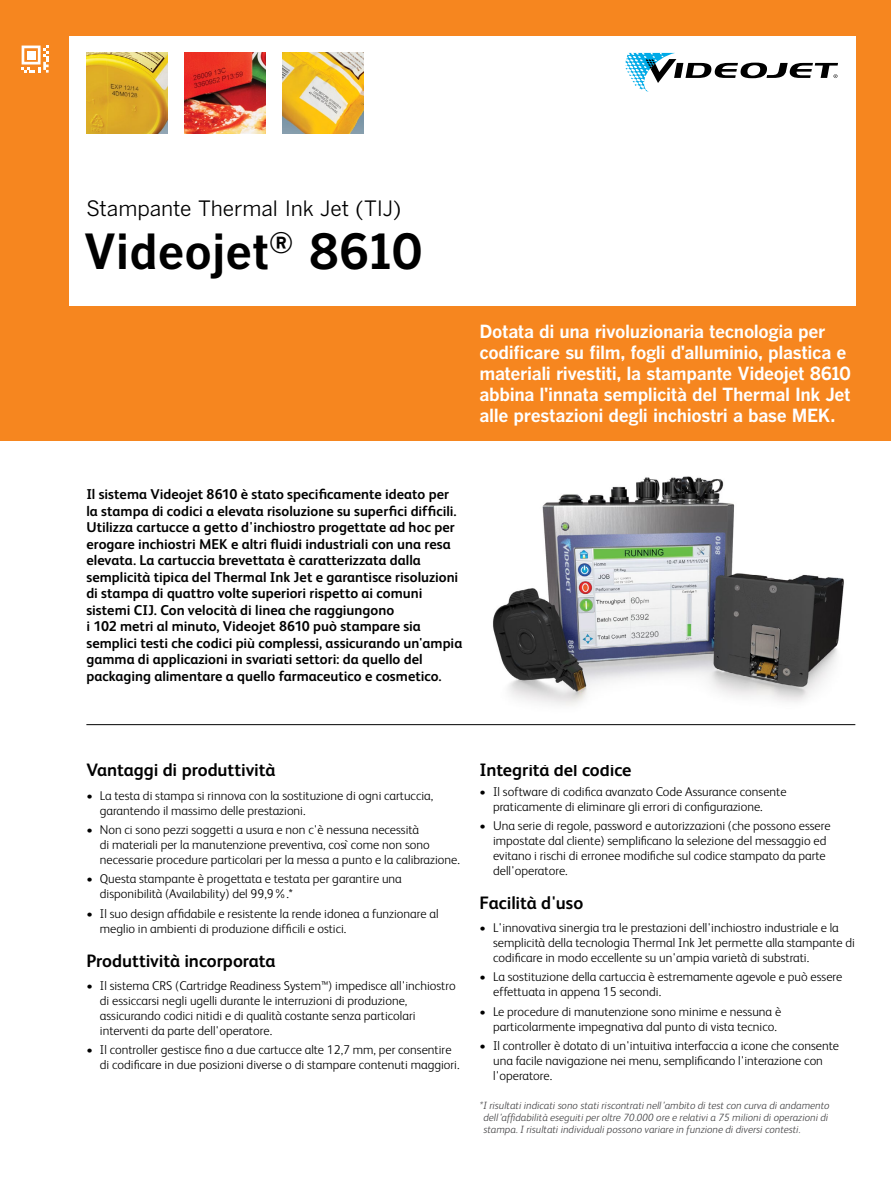
<style>
.page{position:relative;width:891px;height:1188px;background:#fff}
.page>*{position:absolute;margin:0;border:0;box-sizing:border-box;transform-origin:0 0}
.t1{font:48px "Benton Got Bol";color:#000}
.t2{font:21px "Benton Got Reg";letter-spacing:-.005em;color:#000}
.t3{font:18px/21px "Benton Got Bol";letter-spacing:-.025em;color:#fff}
.t4{font:700 18px "FS Albert";letter-spacing:-.005em;color:#000}
.t5{font:700 14.25px/16.5px "FS Albert";color:#000}
.t6{font:300 12.75px/15px "FS Albert";color:#000}
.t7{font:italic 300 10.5px/12px "FS Albert";color:#414042}
.s1{font-style:inherit}
</style>
<div class="page">
<div style="left:0;top:0;width:891px;height:441px;background:#f6861f"></div>
<div style="left:69px;top:36px;width:786px;height:270px;background:#fff"></div>
<svg style="left:22px;top:46px;width:27px;height:27px"></svg>
<svg style="left:625px;top:53px;width:213px;height:39px"></svg>
<img style="left:185px;top:53px;width:81px;height:81px">
<img style="left:493px;top:476px;width:351px;height:230px">
<img style="left:283px;top:53px;width:81px;height:81px">
<img style="left:86px;top:53px;width:81px;height:81px">
<hr style="left:86px;top:724px;width:769px;height:1px;background:#000">
<h2 class="t2" style="left:86px;top:196px;width:316px">Stampante Thermal Ink Jet (TIJ)</h2>
<h1 class="t1" style="left:84px;top:221px;width:341px">Videojet<sup>®</sup> 8610</h1>
<p class="t3" style="left:480px;top:320px;width:373px">Dotata di una rivoluzionaria tecnologia per codificare su film, fogli d'alluminio, plastica e materiali rivestiti, la stampante Videojet 8610 abbina l'innata semplicità del Thermal Ink Jet alle prestazioni degli inchiostri a base MEK.</p>
<p class="t5" style="left:86px;top:486px;width:377px">Il sistema Videojet 8610 è stato specificamente ideato per la stampa di codici a elevata risoluzione su superfici difficili.<br>Utilizza cartucce a getto d'inchiostro progettate ad hoc per erogare inchiostri MEK e altri fluidi industriali con una resa elevata. La cartuccia brevettata è caratterizzata dalla semplicità tipica del Thermal Ink Jet e garantisce risoluzioni di stampa di quattro volte superiori rispetto ai comuni sistemi CIJ. Con velocità di linea che raggiungono<br>i 102 metri al minuto, Videojet 8610 può stampare sia semplici testi che codici più complessi, assicurando un'ampia gamma di applicazioni in svariati settori: da quello del packaging alimentare a quello farmaceutico e cosmetico.</p>
<h3 class="t4" style="left:86px;top:760px;width:191px">Vantaggi di produttività</h3>
<p class="t6" style="left:100px;top:788px;width:335px;text-indent:-14px">• La testa di stampa si rinnova con la sostituzione di ogni cartuccia, garantendo il massimo delle prestazioni.</p>
<p class="t6" style="left:100px;top:822px;width:362px;text-indent:-14px">• Non ci sono pezzi soggetti a usura e non c'è nessuna necessità<br>di materiali per la manutenzione preventiva, così come non sono necessarie procedure particolari per la messa a punto e la calibrazione.</p>
<p class="t6" style="left:100px;top:872px;width:303px;text-indent:-14px">• Questa stampante è progettata e testata per garantire una disponibilità (Availability) del 99,9%.*</p>
<p class="t6" style="left:100px;top:906px;width:340px;text-indent:-14px">• Il suo design affidabile e resistente la rende idonea a funzionare al meglio in ambienti di produzione difficili e ostici.</p>
<h3 class="t4" style="left:86px;top:950px;width:191px">Produttività incorporata</h3>
<p class="t6" style="left:100px;top:978px;width:357px;text-indent:-14px">• Il sistema CRS (Cartridge Readiness System™) impedisce all'inchiostro di essiccarsi negli ugelli durante le interruzioni di produzione, assicurando codici nitidi e di qualità costante senza particolari interventi da parte dell'operatore.</p>
<p class="t6" style="left:100px;top:1042px;width:361px;text-indent:-14px">• Il controller gestisce fino a due cartucce alte 12,7 mm, per consentire di codificare in due posizioni diverse o di stampare contenuti maggiori.</p>
<h3 class="t4" style="left:480px;top:760px;width:153px">Integrità del codice</h3>
<p class="t6" style="left:493px;top:784px;width:295px;text-indent:-14px">• Il software di codifica avanzato Code Assurance consente praticamente di eliminare gli errori di configurazione.</p>
<p class="t6" style="left:493px;top:818px;width:339px;text-indent:-14px">• Una serie di regole, password e autorizzazioni (che possono essere impostate dal cliente) semplificano la selezione del messaggio ed evitano i rischi di erronee modifiche sul codice stampato da parte dell'operatore.</p>
<h3 class="t4" style="left:480px;top:892px;width:105px">Facilità d'uso</h3>
<p class="t6" style="left:493px;top:920px;width:363px;text-indent:-14px">• L'innovativa sinergia tra le prestazioni dell'inchiostro industriale e la semplicità della tecnologia Thermal Ink Jet permette alla stampante di codificare in modo eccellente su un'ampia varietà di substrati.</p>
<p class="t6" style="left:493px;top:970px;width:351px;text-indent:-14px">• La sostituzione della cartuccia è estremamente agevole e può essere effettuata in appena 15 secondi.</p>
<p class="t6" style="left:493px;top:1004px;width:290px;text-indent:-14px">• Le procedure di manutenzione sono minime e nessuna è particolarmente impegnativa dal punto di vista tecnico.</p>
<p class="t6" style="left:493px;top:1038px;width:347px;text-indent:-14px">• Il controller è dotato di un'intuitiva interfaccia a icone che consente una facile navigazione nei menu, semplificando l'interazione con l'operatore.</p>
<p class="t7" style="left:483px;top:1099px;width:348px;text-indent:-3px">*I risultati indicati sono stati riscontrati nell<span class="s1">'</span>ambito di test con curva di andamento dell<span class="s1">'</span>affidabilità eseguiti per oltre 70.000 ore e relativi a 75 milioni di operazioni di stampa. I risultati individuali possono variare in funzione di diversi contesti.</p>
</div>
